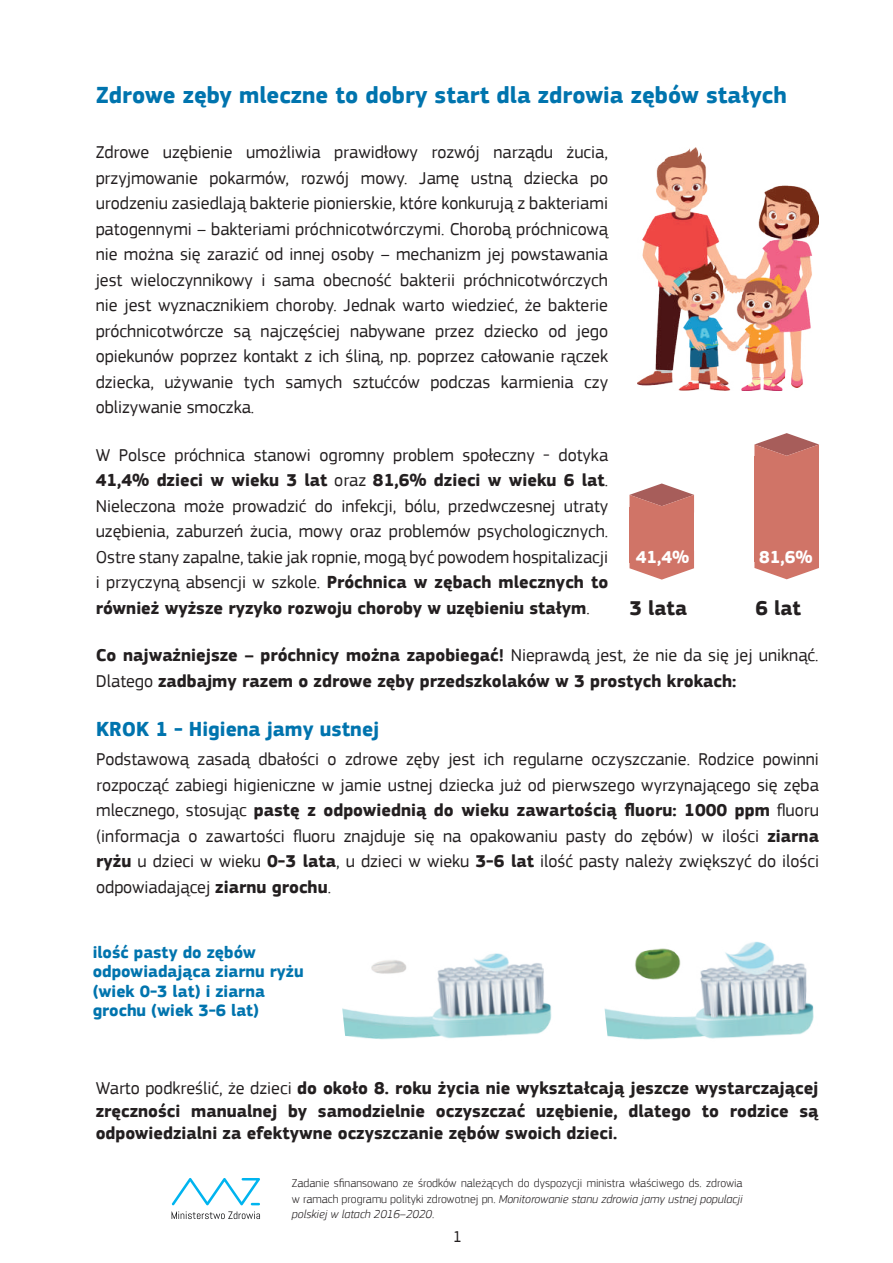
<style>
.page{position:relative;width:893px;height:1263px;background:#fff}
.page>*{position:absolute;margin:0;border:0;box-sizing:border-box;transform-origin:0 0}
.t1{font:700 24px "PF Square Sans Pro";color:#0074ae}
.t2{font:700 21px "PF Square Sans Pro";color:#0074ae}
.t3{font:700 21px "PF Square Sans Pro";color:#231f20}
.t4{font:18px/25.5px "PF Square Sans Pro";color:#231f20;text-align:justify}
.t5{font:700 18px/22.5px "PF Square Sans Pro";color:#231f20}
.t6{font:700 18px "PF Square Sans Pro";color:#fff}
.t7{font:700 17.25px/19.5px "PF Square Sans Pro";color:#0074ae}
.t8{font:16.5px "PF Square Sans Pro";color:#231f20}
.t9{font:300 12px/15.8px "PF Square Sans Pro";color:#231f20;text-align:justify}
.s1{font-weight:700}
.s2{font-weight:400}
.s3{font-style:italic}
</style>
<div class="page">
<svg style="left:172px;top:1211px;width:88px;height:8px"></svg>
<svg style="left:172px;top:1178px;width:88px;height:27px"></svg>
<svg style="left:629px;top:483px;width:65px;height:24px"></svg>
<svg style="left:629px;top:563px;width:65px;height:17px"></svg>
<div style="left:629px;top:507px;width:65px;height:56px;background:#d07467"></div>
<svg style="left:754px;top:433px;width:65px;height:24px"></svg>
<svg style="left:754px;top:562px;width:65px;height:17px"></svg>
<div style="left:754px;top:457px;width:65px;height:105px;background:#d07467"></div>
<img style="left:638px;top:147px;width:181px;height:244px">
<img style="left:342px;top:953px;width:210px;height:87px">
<img style="left:604px;top:941px;width:210px;height:99px">
<h1 class="t1" style="left:96px;top:81px;width:693px">Zdrowe zęby mleczne to dobry start dla zdrowia zębów stałych</h1>
<p class="t4" style="left:96px;top:140px;width:514px">Zdrowe uzębienie umożliwia prawidłowy rozwój narządu żucia, przyjmowanie pokarmów, rozwój mowy. Jamę ustną dziecka po urodzeniu zasiedlają bakterie pionierskie, które konkurują z bakteriami patogennymi – bakteriami próchnicotwórczymi. Chorobą próchnicową nie można się zarazić od innej osoby – mechanizm jej powstawania jest wieloczynnikowy i sama obecność bakterii próchnicotwórczych nie jest wyznacznikiem choroby. Jednak warto wiedzieć, że bakterie próchnicotwórcze są najczęściej nabywane przez dziecko od jego opiekunów poprzez kontakt z ich śliną, np. poprzez całowanie rączek dziecka, używanie tych samych sztućców podczas karmienia czy oblizywanie smoczka.</p>
<p class="t4" style="left:96px;top:442px;width:514px">W Polsce próchnica stanowi ogromny problem społeczny - dotyka <span class="s1">41,4% dzieci w wieku 3 lat</span> oraz <span class="s1">81,6% dzieci w wieku 6 lat</span>.<br>Nieleczona może prowadzić do infekcji, bólu, przedwczesnej utraty uzębienia, zaburzeń żucia, mowy oraz problemów psychologicznych.<br>Ostre stany zapalne, takie jak ropnie, mogą być powodem hospitalizacji i przyczyną absencji w szkole. <span class="s1">Próchnica w zębach mlecznych to również wyższe ryzyko rozwoju choroby w uzębieniu stałym</span>.</p>
<p class="t5" style="left:96px;top:643px;width:724px;line-height:25.5px">Co najważniejsze – próchnicy można zapobiegać! <span class="s2">Nieprawdą jest, że nie da się jej uniknąć.<br>Dlatego</span> zadbajmy razem o zdrowe zęby przedszkolaków w 3 prostych krokach:</p>
<p class="t6" style="left:636px;top:546px;width:55px">41,4%</p>
<p class="t6" style="left:759px;top:546px;width:55px">81,6%</p>
<p class="t3" style="left:629px;top:595px;width:59px">3 lata</p>
<p class="t3" style="left:755px;top:595px;width:47px">6 lat</p>
<p class="t2" style="left:96px;top:716px;width:285px">KROK 1 - Higiena jamy ustnej</p>
<p class="t4" style="left:96px;top:747px;width:724px">Podstawową zasadą dbałości o zdrowe zęby jest ich regularne oczyszczanie. Rodzice powinni rozpocząć zabiegi higieniczne w jamie ustnej dziecka już od pierwszego wyrzynającego się zęba mlecznego, stosując <span class="s1">pastę z odpowiednią do wieku zawartością fluoru: 1000 ppm</span> fluoru (informacja o zawartości fluoru znajduje się na opakowaniu pasty do zębów) w ilości <span class="s1">ziarna ryżu</span> u dzieci w wieku <span class="s1">0-3 lata</span>, u dzieci w wieku <span class="s1">3-6 lat</span> ilość pasty należy zwiększyć do ilości odpowiadającej <span class="s1">ziarnu grochu</span>.</p>
<p class="t7" style="left:93px;top:943px;width:212px">ilość pasty do zębów odpowiadająca ziarnu ryżu (wiek 0-3 lat) i ziarna grochu (wiek 3-6 lat)</p>
<p class="t5" style="left:96px;top:1078px;width:724px;text-align:justify"><span class="s2">Warto podkreślić, że dzieci</span> do około 8. roku życia nie wykształcają jeszcze wystarczającej zręczności manualnej by samodzielnie oczyszczać uzębienie, dlatego to rodzice są odpowiedzialni za efektywne oczyszczanie zębów swoich dzieci.</p>
<p class="t9" style="left:292px;top:1175px;width:452px">Zadanie sfinansowano ze środków należących do dyspozycji ministra właściwego ds. zdrowia w ramach programu polityki zdrowotnej pn. <span class="s3">Monitorowanie stanu zdrowia jamy ustnej populacji polskiej w latach 2016–2020</span>.</p>
<p class="t8" style="left:453px;top:1226px;width:11px">1</p>
</div>
